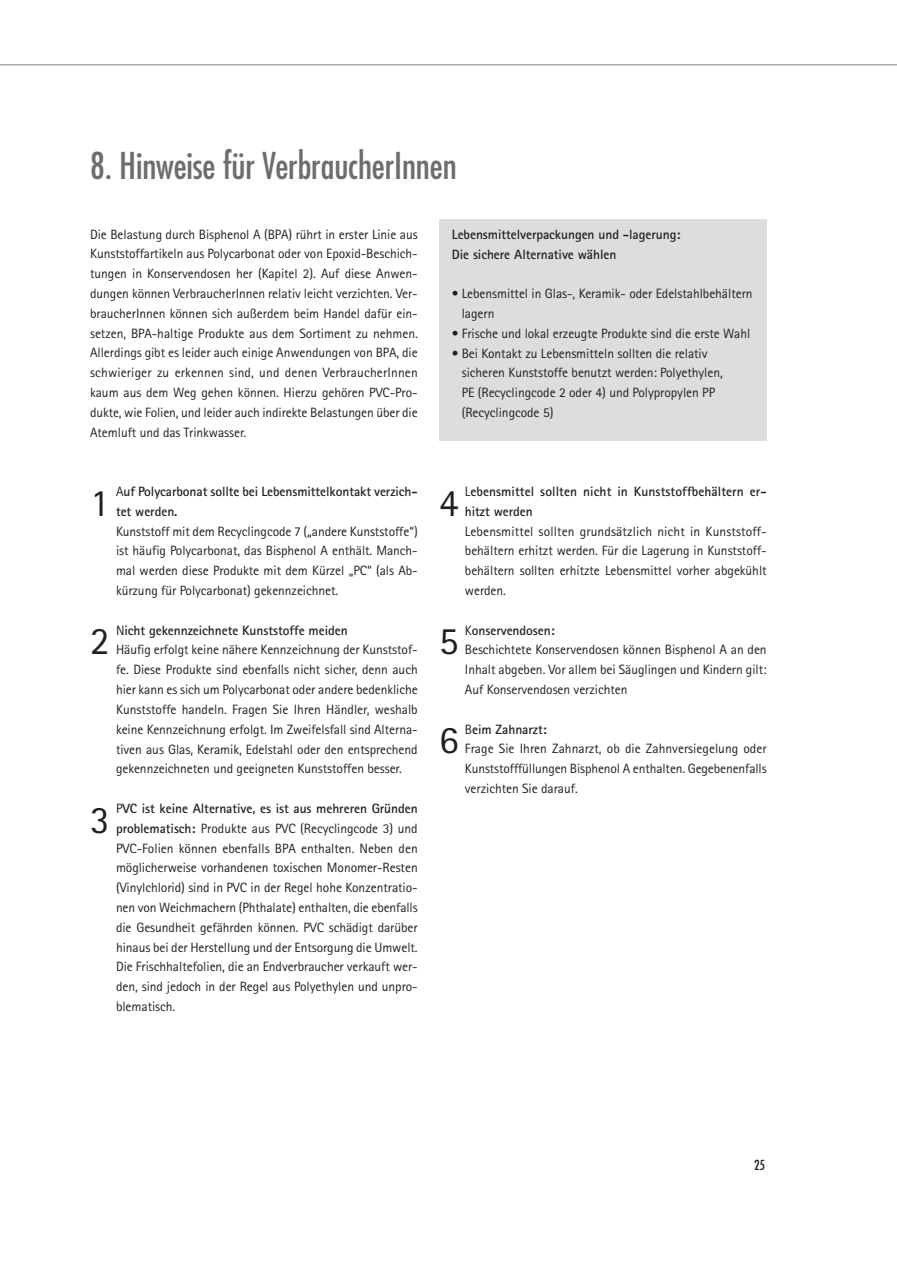
<style>
.page{position:relative;width:897px;height:1265px;background:#fff}
.page>*{position:absolute;margin:0;border:0;box-sizing:border-box;transform-origin:0 0}
.t1{font:38.85px "Agfa Rotis Sans Serif";color:#231f20}
.t2{font:condensed 36px "Futura";letter-spacing:-.005em;color:#6c6d70}
.t3{font:13.5px/19.8px "Agfa Rotis Sans Serif";letter-spacing:-.005em;color:#231f20}
.t4{font:700 13.5px/19.8px "Agfa Rotis Sans Serif";letter-spacing:-.005em;color:#231f20}
.t5{font:condensed 13.5px "Futura";color:#231f20}
.s1{font-weight:400}
.s2{font-weight:700}
</style>
<div class="page">
<svg style="left:0;top:64px;width:896px;height:377px"></svg>
<h2 class="t2" style="left:90px;top:143px;width:368px">8. Hinweise für VerbraucherInnen</h2>
<p class="t3" style="left:90px;top:224px;width:329px;text-align:justify">Die Belastung durch Bisphenol A (BPA) rührt in erster Linie aus Kunststoffartikeln aus Polycarbonat oder von Epoxid-Beschich&shy;tungen in Konservendosen her (Kapitel 2). Auf diese Anwen&shy;dungen können VerbraucherInnen relativ leicht verzichten. Ver&shy;braucherInnen können sich außerdem beim Handel dafür ein&shy;setzen, BPA-haltige Produkte aus dem Sortiment zu nehmen.<br>Allerdings gibt es leider auch einige Anwendungen von BPA, die schwieriger zu erkennen sind, und denen VerbraucherInnen kaum aus dem Weg gehen können. Hierzu gehören PVC-Pro&shy;dukte, wie Folien, und leider auch indirekte Belastungen über die Atemluft und das Trinkwasser.</p>
<h1 class="t1" style="left:90px;top:480px;width:21px">1</h1>
<p class="t4" style="left:116px;top:481px;width:303px"><span class="s1">A</span>uf Polycarbonat sollte bei Lebensmittelkontakt verzich&shy;tet werden.</p>
<p class="t3" style="left:116px;top:521px;width:303px;text-align:justify">Kunststoff mit dem Recyclingcode 7 („andere Kunststoffe“) ist häufig Polycarbonat, das Bisphenol A enthält. Manch&shy;mal werden diese Produkte mit dem Kürzel „PC“ (als Ab&shy;kürzung für Polycarbonat) gekennzeichnet.</p>
<h1 class="t1" style="left:90px;top:618px;width:21px">2</h1>
<p class="t3" style="left:116px;top:620px;width:303px">N<span class="s2">icht gekennzeichnete Kunststoffe meiden<br></span>Häufig erfolgt keine nähere Kennzeichnung der Kunststof&shy;fe. Diese Produkte sind ebenfalls nicht sicher, denn auch hier kann es sich um Polycarbonat oder andere bedenkliche Kunststoffe handeln. Fragen Sie Ihren Händler, weshalb keine Kennzeichnung erfolgt. Im Zweifelsfall sind Alterna&shy;tiven aus Glas, Keramik, Edelstahl oder den entsprechend gekennzeichneten und geeigneten Kunststoffen besser.</p>
<h1 class="t1" style="left:90px;top:797px;width:21px">3</h1>
<p class="t3" style="left:116px;top:798px;width:303px;text-align:justify">P<span class="s2">VC ist keine Alternative, es ist aus mehreren Gründen problematisch:</span> Produkte aus PVC (Recyclingcode 3) und PVC-Folien können ebenfalls BPA enthalten. Neben den möglicherweise vorhandenen toxischen Monomer-Resten (Vinylchlorid) sind in PVC in der Regel hohe Konzentratio&shy;nen von Weichmachern (Phthalate) enthalten, die ebenfalls die Gesundheit gefährden können. PVC schädigt darüber hinaus bei der Herstellung und der Entsorgung die Umwelt.<br>Die Frischhaltefolien, die an Endverbraucher verkauft wer&shy;den, sind jedoch in der Regel aus Polyethylen und unpro&shy;blematisch.</p>
<p class="t4" style="left:451px;top:224px;width:230px">Lebensmittelverpackungen und -lagerung:<br>Die sichere Alternative wählen</p>
<p class="t3" style="left:461px;top:284px;width:292px;text-indent:-10px">• Lebensmittel in Glas-, Keramik- oder Edelstahlbehältern lagern</p>
<p class="t3" style="left:451px;top:323px;width:300px">• Frische und lokal erzeugte Produkte sind die erste Wahl</p>
<p class="t3" style="left:461px;top:343px;width:262px;text-indent:-10px">• Bei Kontakt zu Lebensmitteln sollten die relativ sicheren Kunststoffe benutzt werden: Polyethylen, PE (Recyclingcode 2 oder 4) und Polypropylen PP (Recyclingcode 5)</p>
<h1 class="t1" style="left:439px;top:480px;width:21px">4</h1>
<p class="t4" style="left:465px;top:481px;width:303px"><span class="s1">L</span>ebensmittel sollten nicht in Kunststoffbehältern er&shy;hitzt werden</p>
<p class="t3" style="left:465px;top:521px;width:303px;text-align:justify">Lebensmittel sollten grundsätzlich nicht in Kunststoff&shy;behältern erhitzt werden. Für die Lagerung in Kunststoff&shy;behältern sollten erhitzte Lebensmittel vorher abgekühlt werden.</p>
<h1 class="t1" style="left:439px;top:618px;width:21px">5</h1>
<p class="t3" style="left:465px;top:620px;width:303px">K<span class="s2">onservendosen:<br></span>Beschichtete Konservendosen können Bisphenol A an den Inhalt abgeben. Vor allem bei Säuglingen und Kindern gilt:<br>Auf Konservendosen verzichten</p>
<h1 class="t1" style="left:439px;top:717px;width:21px">6</h1>
<p class="t3" style="left:465px;top:719px;width:303px">B<span class="s2">eim Zahnarzt:<br></span>Frage Sie Ihren Zahnarzt, ob die Zahnversiegelung oder Kunststofffüllungen Bisphenol A enthalten. Gegebenenfalls verzichten Sie darauf.</p>
<p class="t5" style="left:754px;top:1157px;width:13px">25</p>
</div>
